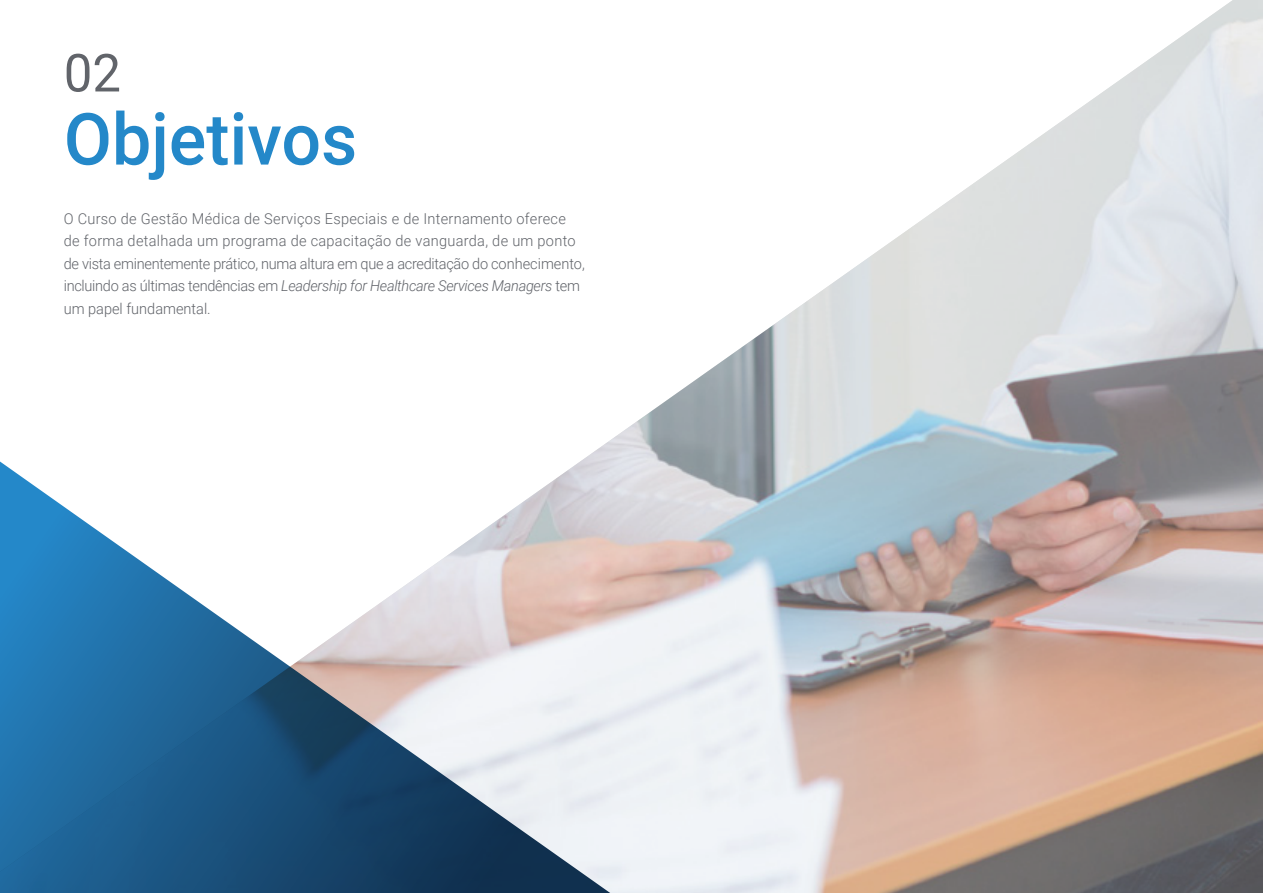
<style>
.page{position:relative;width:1263px;height:893px;background:#fff}
.page>*{position:absolute;margin:0;border:0;box-sizing:border-box;transform-origin:0 0}
.t1{font:500 72px "Roboto";color:#2488c9}
.t2{font:52.5px "Roboto";color:#61646a}
.t3{font:300 15px/22.5px "Roboto";letter-spacing:.02em;color:#61646a}
.s1{font-style:italic}
</style>
<div class="page">
<img style="left:602px;top:0;width:661px;height:893px">
<svg style="left:0;top:446px;width:640px;height:447px"></svg>
<h2 class="t2" style="left:64px;top:36px;width:59px">02</h2>
<h1 class="t1" style="left:64px;top:89px;width:295px">Objetivos</h1>
<p class="t3" style="left:64px;top:207px;width:523px">O Curso de Gestão Médica de Serviços Especiais e de Internamento oferece de forma detalhada um programa de capacitação de vanguarda, de um ponto de vista eminentemente prático, numa altura em que a acreditação do conhecimento, incluindo as últimas tendências em <span class="s1">Leadership for Healthcare Services Managers</span> tem um papel fundamental.</p>
</div>
